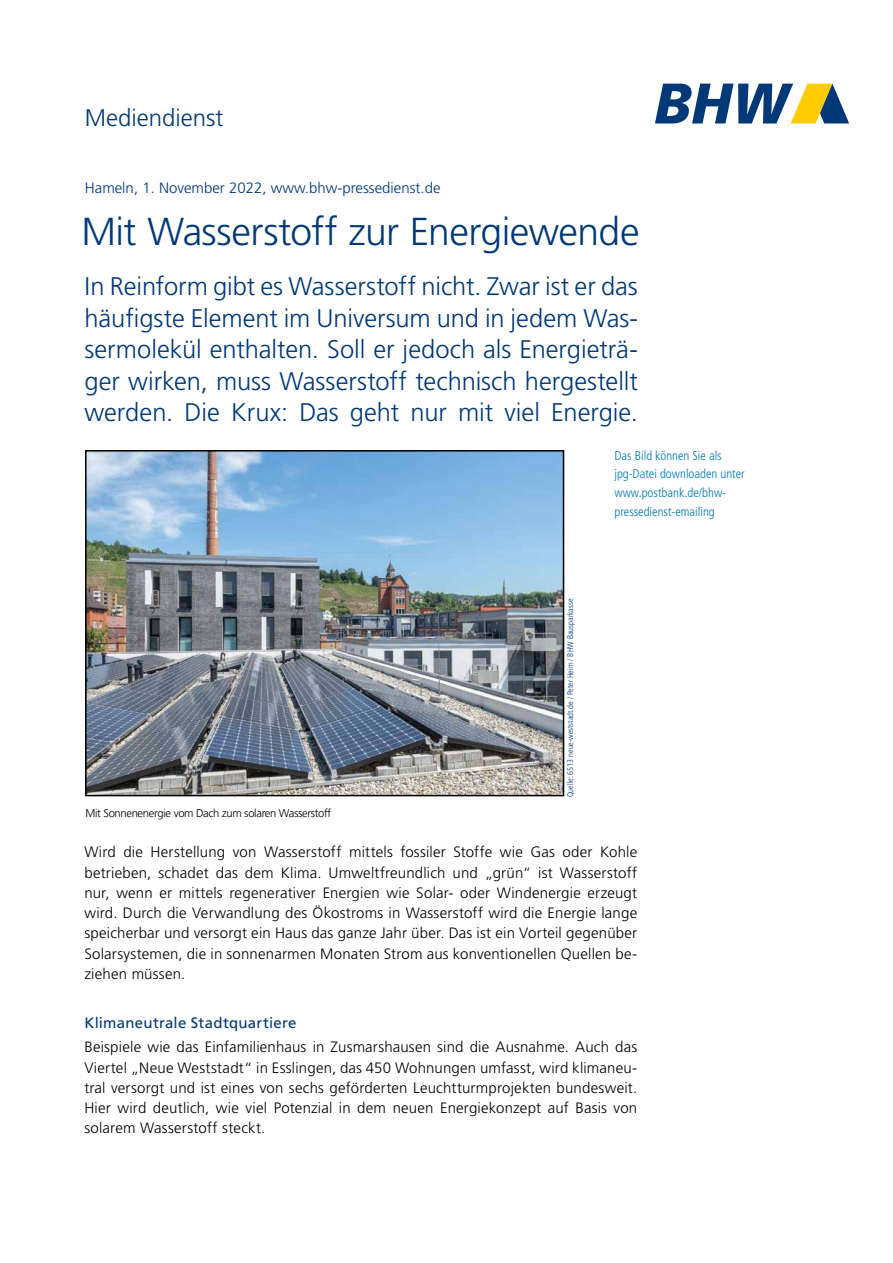
<style>
.page{position:relative;width:893px;height:1263px;background:#fff}
.page>*{position:absolute;margin:0;border:0;box-sizing:border-box;transform-origin:0 0}
.t1{font:300 39px "Frutiger LT Std";letter-spacing:-.015em;color:#003878}
.t2{font:300 25.5px/31.5px "Frutiger LT Std";color:#003878;text-align:justify}
.t3{font:300 24px "Frutiger LT Std";color:#003878}
.t4{font:300 15px/20.2px "Frutiger LT Std";letter-spacing:.015em;color:#000;text-align:justify}
.t5{font:300 15px "Frutiger LT Std";color:#003878}
.t6{font:15px "Frutiger LT Std";letter-spacing:.015em;color:#003878}
.t7{font:300 condensed 12.75px/18.8px "Frutiger LT Std";color:#0077b3}
.t8{font:300 11.25px "Frutiger LT Std";letter-spacing:-.03em;color:#000}
.t9{font:300 condensed 8.25px "Frutiger LT Std";color:#003878}
</style>
<div class="page">
<svg style="left:655px;top:84px;width:194px;height:39px"></svg>
<img style="left:88px;top:453px;width:473px;height:340px">
<div style="left:85px;top:450px;width:479px;height:346px;border:2px solid #000"></div>
<h3 class="t3" style="left:85px;top:104px;width:140px">Mediendienst</h3>
<p class="t5" style="left:85px;top:179px;width:357px">Hameln, 1. November 2022, www.bhw-pressedienst.de</p>
<h1 class="t1" style="left:81px;top:210px;width:560px">Mit Wasserstoff zur Energiewende</h1>
<p class="t2" style="left:85px;top:271px;width:555px">In Reinform gibt es Wasserstoff nicht. Zwar ist er das häufigste Element im Universum und in jedem Was&shy;sermolekül enthalten. Soll er jedoch als Energieträ&shy;ger wirken, muss Wasserstoff technisch hergestellt werden. Die Krux: Das geht nur mit viel Energie.</p>
<p class="t8" style="left:85px;top:807px;width:247px">Mit Sonnenenergie vom Dach zum solaren Wasserstoff</p>
<p class="t9" style="left:565px;top:797px;width:200px;rotate:-90deg">Quelle: 6513 neue-weststadt.de / Peter Heim / BHW Bausparkasse</p>
<p class="t7" style="left:614px;top:446px;width:132px">Das Bild können Sie als jpg-Datei downloaden unter www.postbank.de/bhw&shy;pressedienst-emailing</p>
<p class="t4" style="left:84px;top:842px;width:554px">Wird die Herstellung von Wasserstoff mittels fossiler Stoffe wie Gas oder Kohle betrieben, schadet das dem Klima. Umweltfreundlich und „grün“ ist Wasserstoff nur, wenn er mittels regenerativer Energien wie Solar- oder Windenergie erzeugt wird. Durch die Verwandlung des Ökostroms in Wasserstoff wird die Energie lange speicherbar und versorgt ein Haus das ganze Jahr über. Das ist ein Vorteil gegenüber Solarsystemen, die in sonnenarmen Monaten Strom aus konventionellen Quellen be&shy;ziehen müssen.</p>
<p class="t6" style="left:84px;top:1014px;width:214px">Klimaneutrale Stadtquartiere</p>
<p class="t4" style="left:84px;top:1037px;width:554px">Beispiele wie das Einfamilienhaus in Zusmarshausen sind die Ausnahme. Auch das Viertel „Neue Weststadt“ in Esslingen, das 450 Wohnungen umfasst, wird klimaneu&shy;tral versorgt und ist eines von sechs geförderten Leuchtturmprojekten bundesweit.<br>Hier wird deutlich, wie viel Potenzial in dem neuen Energiekonzept auf Basis von solarem Wasserstoff steckt.</p>
</div>
